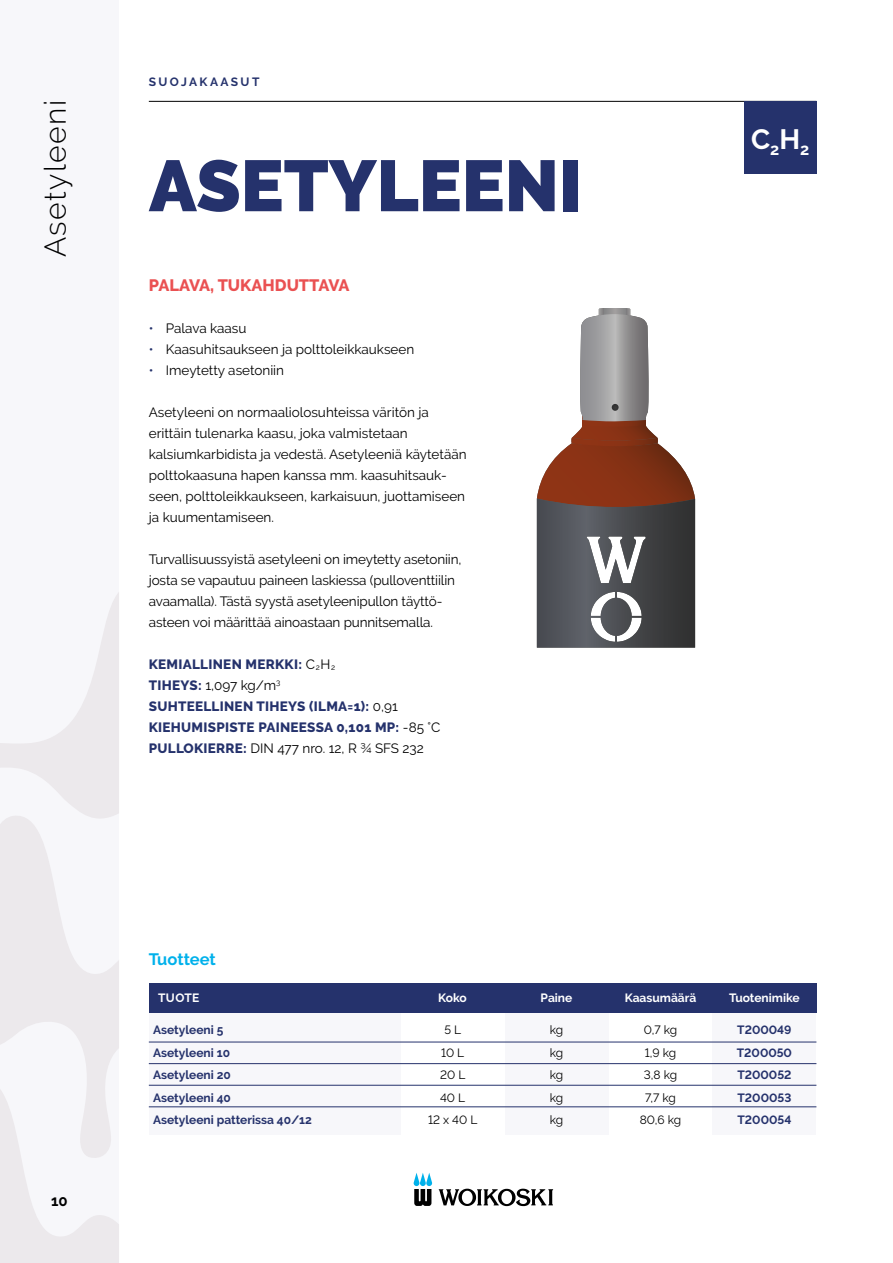
<style>
.page{position:relative;width:893px;height:1263px;background:#fff}
.page>*{position:absolute;margin:0;border:0;box-sizing:border-box;transform-origin:0 0}
.t1{font:900 72px "Raleway";color:#25326c}
.t2{font:300 30px "Raleway";letter-spacing:.05em;color:#000}
.t3{font:700 27.9px "Raleway";color:#fff}
.t4{font:800 16.5px "Raleway";color:#ea5152}
.t5{font:700 16.5px "Raleway";letter-spacing:-.005em;color:#00b1eb}
.t6{font:700 15px "Raleway";color:#000}
.t7{font:13.5px/21px "Raleway";color:#000}
.t8{font:800 13.5px/21px "Raleway";letter-spacing:.02em;color:#25326c}
.t9{font:700 12px/22.5px "Raleway";color:#25326c}
.t10{font:12px/22.5px "Raleway";letter-spacing:-.025em;color:#000;text-align:center}
.t11{font:700 12px "Raleway";color:#fff}
.t12{font:700 12px "Raleway";letter-spacing:.2em;color:#25326c}
.s1{color:#25326c}
.s2{font-weight:400;color:#000}
</style>
<div class="page">
<div style="left:0;top:0;width:119px;height:1263px;background:#f7f7fa"></div>
<svg style="left:0;top:593px;width:119px;height:670px"></svg>
<svg style="left:414px;top:1173px;width:18px;height:33px"></svg>
<svg style="left:439px;top:1188px;width:114px;height:18px"></svg>
<hr style="left:149px;top:101px;width:667px;height:1px;background:#000">
<div style="left:744px;top:102px;width:72px;height:72px;background:#25326c"></div>
<div style="left:504px;top:1012px;width:104px;height:123px;background:#f7f7fa"></div>
<div style="left:712px;top:1012px;width:104px;height:123px;background:#f7f7fa"></div>
<div style="left:149px;top:1012px;width:252px;height:123px;background:#f7f7fa"></div>
<hr style="left:149px;top:1042px;width:667px;height:1px;background:#25326c">
<hr style="left:149px;top:1063px;width:667px;height:1px;background:#25326c">
<hr style="left:149px;top:1085px;width:667px;height:1px;background:#25326c">
<hr style="left:149px;top:1106px;width:667px;height:1px;background:#25326c">
<div style="left:149px;top:983px;width:667px;height:29px;background:#25326c"></div>
<svg style="left:537px;top:308px;width:158px;height:340px"></svg>
<h2 class="t2" style="left:38px;top:257px;width:159px;rotate:-90deg">Asetyleeni</h2>
<p class="t12" style="left:149px;top:75px;width:112px">SUOJAKAASUT</p>
<h1 class="t1" style="left:149px;top:144px;width:434px">ASETYLEENI</h1>
<p class="t4" style="left:149px;top:275px;width:202px">PALAVA, TUKAHDUTTAVA</p>
<p class="t7" style="left:149px;top:317px;width:99px"><span class="s1">•</span> Palava kaasu</p>
<p class="t7" style="left:149px;top:338px;width:267px"><span class="s1">•</span> Kaasuhitsaukseen ja polttoleikkaukseen</p>
<p class="t7" style="left:149px;top:359px;width:137px"><span class="s1">•</span> Imeytetty asetoniin</p>
<p class="t7" style="left:149px;top:401px;width:319px">Asetyleeni on normaaliolosuhteissa väritön ja erittäin tulenarka kaasu, joka valmistetaan kalsiumkarbidista ja vedestä. Asetyleeniä käytetään polttokaasuna hapen kanssa mm. kaasuhitsauk&shy;seen, polttoleikkaukseen, karkaisuun, juottamiseen ja kuumentamiseen.</p>
<p class="t7" style="left:149px;top:548px;width:314px">Turvallisuussyistä asetyleeni on imeytetty asetoniin, josta se vapautuu paineen laskiessa (pulloventtiilin avaamalla). Tästä syystä asetyleenipullon täyttö&shy;asteen voi määrittää ainoastaan punnitsemalla.</p>
<p class="t8" style="left:149px;top:653px;width:293px">KEMIALLINEN MERKKI: <span class="s2">C</span><sub>2</sub><span class="s2">H</span><sub>2<br></sub>TIHEYS: <span class="s2">1,097 kg/m</span><sup>3<br></sup>SUHTEELLINEN TIHEYS (ILMA=1): <span class="s2">0,91<br></span>KIEHUMISPISTE PAINEESSA 0,101 MP: <span class="s2">-85 °C<br></span>PULLOKIERRE: <span class="s2">DIN 477 nro. 12, R ¾ SFS 232</span></p>
<h3 class="t3" style="left:751px;top:123px;width:60px">C<sub>2</sub>H<sub>2</sub></h3>
<p class="t6" style="left:51px;top:1192px;width:18px">10</p>
<p class="t5" style="left:149px;top:949px;width:69px">Tuotteet</p>
<p class="t11" style="left:158px;top:991px;width:43px">TUOTE</p>
<p class="t11" style="left:438px;top:991px;width:30px">Koko</p>
<p class="t11" style="left:541px;top:991px;width:33px">Paine</p>
<p class="t11" style="left:625px;top:991px;width:73px">Kaasumäärä</p>
<p class="t11" style="left:729px;top:991px;width:72px">Tuotenimike</p>
<p class="t9" style="left:153px;top:1019px;width:160px">Asetyleeni 5<br>Asetyleeni 10<br>Asetyleeni 20<br>Asetyleeni 40<br>Asetyleeni patterissa 40/12</p>
<p class="t10" style="left:428px;top:1019px;width:51px">5 L<br>10 L<br>20 L<br>40 L<br>12 x 40 L</p>
<p class="t10" style="left:550px;top:1019px;width:15px;text-align:justify">kg kg kg kg kg</p>
<p class="t10" style="left:640px;top:1019px;width:43px">0,7 kg<br>1,9 kg<br>3,8 kg<br>7,7 kg<br>80,6 kg</p>
<p class="t9" style="left:737px;top:1019px;width:57px;text-align:justify">T200049<br>T200050<br>T200052<br>T200053<br>T200054</p>
</div>
